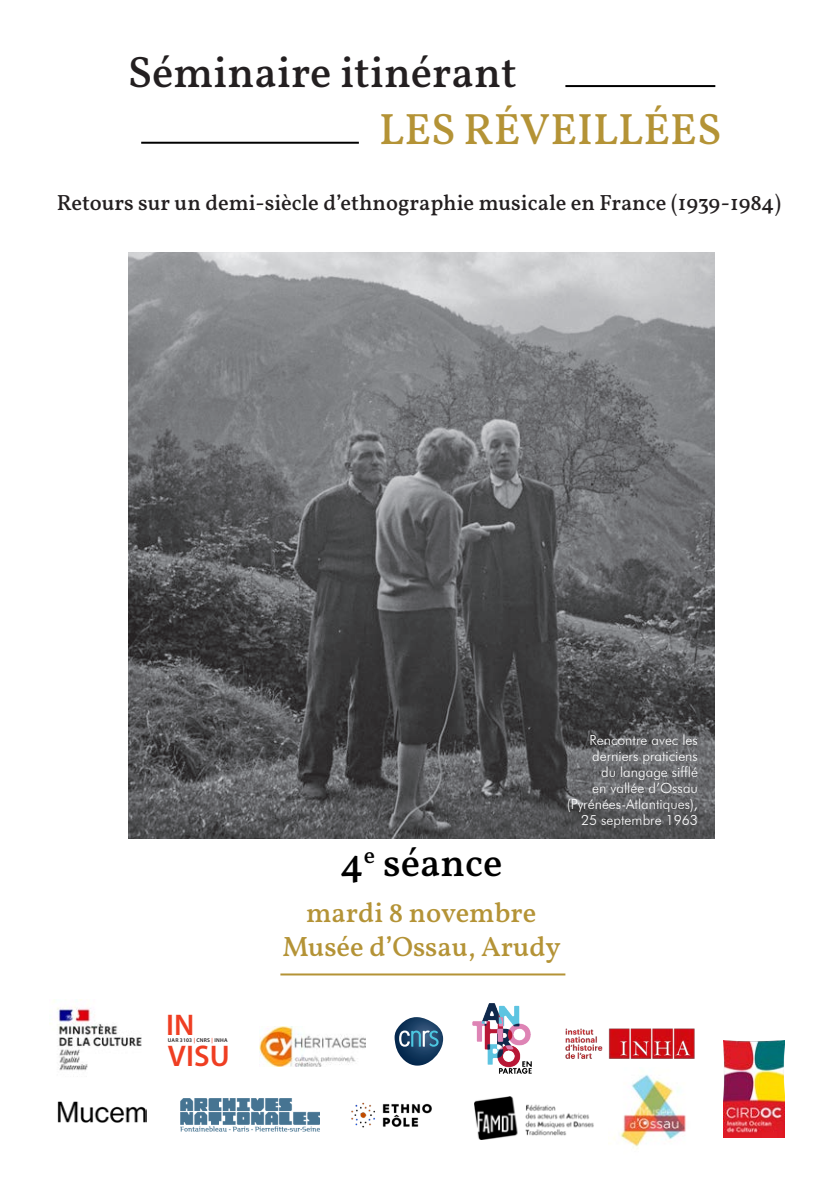
<style>
.page{position:relative;width:840px;height:1191px;background:#fff}
.page>*{position:absolute;margin:0;border:0;box-sizing:border-box;transform-origin:0 0}
.t1{font:44px "Vollkorn";color:#231f20}
.t2{font:44px "Vollkorn";color:#b49336}
.t3{font:40px "Vollkorn";color:#000}
.t4{font:600 30px/30.8px "Myriad Pro";letter-spacing:.005em;color:#ef3e22}
.t5{font:28px "Vollkorn";color:#b49336}
.t6{font:22px "Vollkorn";color:#231f20}
.t7{font:300 14px/16px "Futura BT";color:#fff}
.t8{font:600 5.6px "Myriad Pro";letter-spacing:.03em;color:#231f20}
.s1{color:#ef3e22}
</style>
<div class="page">
<img style="left:128px;top:253px;width:585px;height:585px">
<hr style="left:141px;top:142px;width:217px;height:2px;background:#000">
<hr style="left:565px;top:85px;width:150px;height:2px;background:#000">
<hr style="left:280px;top:973px;width:285px;height:2px;background:#b49336">
<img style="left:351px;top:1102px;width:81px;height:26px">
<img style="left:565px;top:1028px;width:130px;height:31px">
<img style="left:474px;top:1096px;width:120px;height:43px">
<img style="left:57px;top:1101px;width:90px;height:22px">
<img style="left:180px;top:1098px;width:139px;height:33px">
<img style="left:259px;top:1026px;width:107px;height:40px">
<img style="left:49px;top:1000px;width:93px;height:71px">
<svg style="left:394px;top:1017px;width:49px;height:48px"></svg>
<img style="left:472px;top:1003px;width:59px;height:70px">
<img style="left:614px;top:1074px;width:72px;height:75px">
<img style="left:723px;top:1040px;width:61px;height:97px">
<p class="t1" style="left:128px;top:40px;width:390px">Séminaire itinérant</p>
<p class="t2" style="left:379px;top:97px;width:343px">LES RÉVEILLÉES</p>
<p class="t6" style="left:57px;top:187px;width:725px">Retours sur un demi-siècle d’ethnographie musicale en France (1939-1984)</p>
<p class="t7" style="left:589px;top:731px;width:110px">Rencontre avec les derniers praticiens</p>
<p class="t7" style="left:600px;top:763px;width:98px">du langage sifflé</p>
<p class="t7" style="left:591px;top:779px;width:107px">en vallée d’Ossau</p>
<p class="t7" style="left:566px;top:795px;width:132px">(Pyrénées-Atlantiques),</p>
<p class="t7" style="left:580px;top:811px;width:118px">25 septembre 1963</p>
<p class="t4" style="left:166px;top:1008px;width:65px">IN<br>VISU</p>
<p class="t8" style="left:168px;top:1036px;width:61px">UAR 3103 <span class="s1">|</span> CNRS <span class="s1">|</span> INHA</p>
<p class="t3" style="left:339px;top:833px;width:164px">4<sup>e</sup> séance</p>
<p class="t5" style="left:306px;top:892px;width:231px">mardi 8 novembre</p>
<p class="t5" style="left:282px;top:925px;width:280px">Musée d’Ossau, Arudy</p>
</div>
